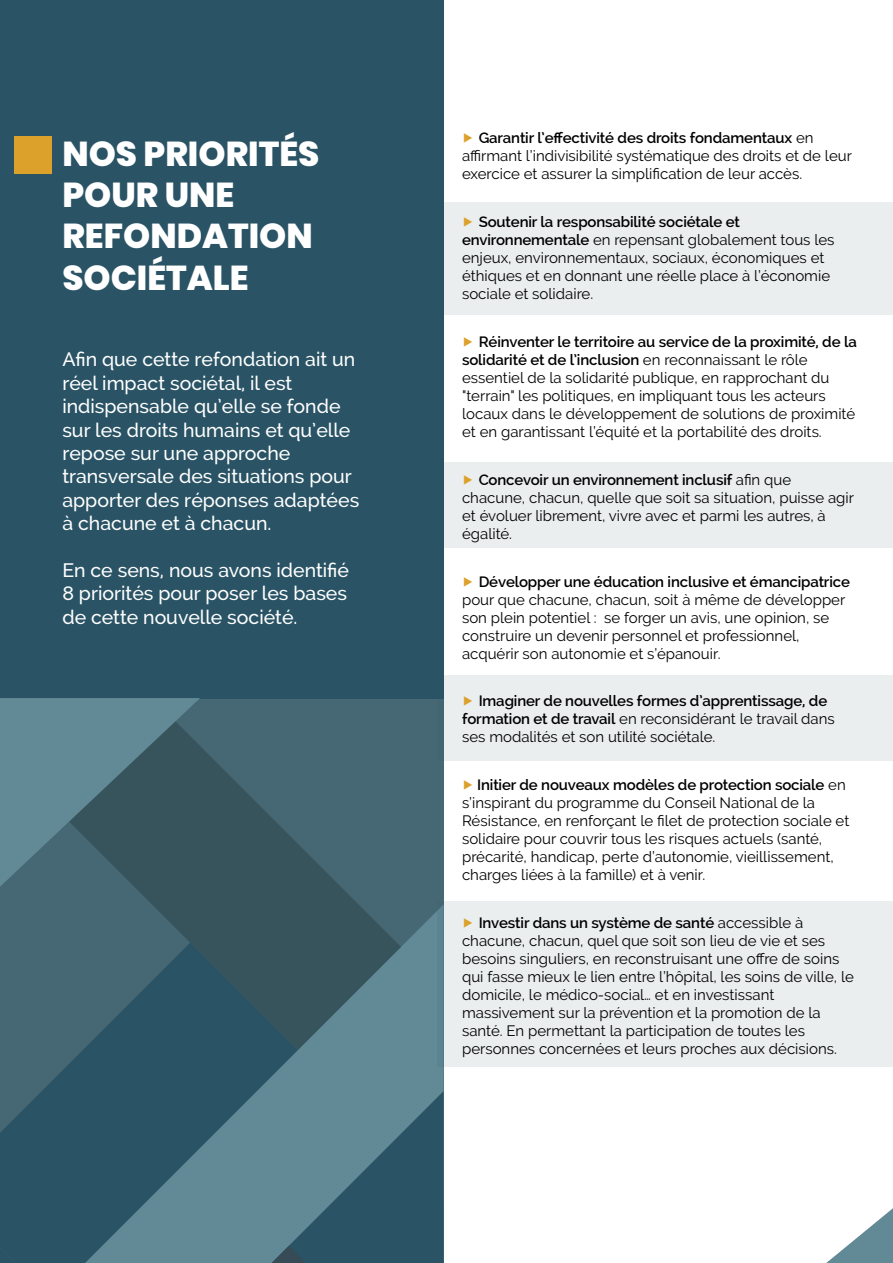
<style>
.page{position:relative;width:893px;height:1263px;background:#fff}
.page>*{position:absolute;margin:0;border:0;box-sizing:border-box;transform-origin:0 0}
.t1{font:800 34.5px/41.4px "Poppins";color:#fff}
.t2{font:500 19.5px/23.4px "Raleway";color:#fff}
.t3{font:15px/18px "Raleway";color:#000}
.t4{font:600 15px/18px "Raleway";letter-spacing:-.01em;color:#000}
.s1{color:#dca12a}
.s2{font-weight:600}
.s3{font-weight:400}
</style>
<div class="page">
<svg style="left:826px;top:1208px;width:67px;height:55px"></svg>
<div style="left:0;top:0;width:444px;height:1263px;background:#2a5465"></div>
<div style="left:0;top:699px;width:444px;height:564px;background:#466874"></div>
<div style="left:298px;top:911px;width:146px;height:180px;background:#628996"></div>
<svg style="left:135px;top:746px;width:266px;height:304px"></svg>
<svg style="left:0;top:943px;width:298px;height:320px;fill:#2a5465"></svg>
<svg style="left:272px;top:1091px;width:172px;height:172px;background:#466e7d"></svg>
<svg style="left:0;top:698px;width:200px;height:189px;background:#4e707c"></svg>
<div style="left:437px;top:901px;width:456px;height:166px;background:#eaeeef"></div>
<div style="left:444px;top:202px;width:449px;height:113px;background:#eaeeef"></div>
<div style="left:444px;top:462px;width:449px;height:85px;background:#eaeeef"></div>
<div style="left:437px;top:676px;width:456px;height:85px;background:#eaeeef"></div>
<div style="left:14px;top:136px;width:37px;height:37px;background:#dca12a"></div>
<h1 class="t1" style="left:62px;top:133px;width:259px">NOS PRIORITÉS<br>POUR UNE<br>REFONDATION<br>SOCIÉTALE</h1>
<p class="t3" style="left:462px;top:129px;width:391px"><span class="s1">▶</span> <span class="s2">Garantir l’effectivité des droits fondamentaux</span> en affirmant l’indivisibilité systématique des droits et de leur exercice et assurer la simplification de leur accès.</p>
<p class="t3" style="left:462px;top:213px;width:374px"><span class="s1">▶</span> <span class="s2">Soutenir la responsabilité sociétale et environnementale</span> en repensant globalement tous les enjeux, environnementaux, sociaux, économiques et éthiques et en donnant une réelle place à l’économie sociale et solidaire.</p>
<p class="t3" style="left:462px;top:333px;width:396px"><span class="s1">▶</span> <span class="s2">Réinventer le territoire au service de la proximité, de la solidarité et de l’inclusion</span> en reconnaissant le rôle essentiel de la solidarité publique, en rapprochant du "terrain" les politiques, en impliquant tous les acteurs locaux dans le développement de solutions de proximité et en garantissant l’équité et la portabilité des droits.</p>
<p class="t3" style="left:462px;top:470px;width:393px"><span class="s1">▶</span> <span class="s2">Concevoir un environnement inclusif</span> afin que chacune, chacun, quelle que soit sa situation, puisse agir et évoluer librement, vivre avec et parmi les autres, à égalité.</p>
<p class="t3" style="left:462px;top:572px;width:389px"><span class="s1">▶</span> <span class="s2">Développer une éducation inclusive et émancipatrice </span>pour que chacune, chacun, soit à même de développer son plein potentiel : se forger un avis, une opinion, se construire un devenir personnel et professionnel, acquérir son autonomie et s’épanouir.</p>
<p class="t4" style="left:462px;top:692px;width:374px"><span class="s1">▶</span> Imaginer de nouvelles formes d’apprentissage, de formation et de travail <span class="s3">en reconsidérant le travail dans ses modalités et son utilité sociétale.</span></p>
<p class="t3" style="left:462px;top:776px;width:389px"><span class="s1">▶</span> <span class="s2">Initier de nouveaux modèles de protection sociale</span> en s’inspirant du programme du Conseil National de la Résistance, en renforçant le filet de protection sociale et solidaire pour couvrir tous les risques actuels (santé, précarité, handicap, perte d’autonomie, vieillissement, charges liées à la famille) et à venir.</p>
<p class="t3" style="left:462px;top:913px;width:393px"><span class="s1">▶</span> <span class="s2">Investir dans un système de santé</span> accessible à chacune, chacun, quel que soit son lieu de vie et ses besoins singuliers, en reconstruisant une offre de soins qui fasse mieux le lien entre l’hôpital, les soins de ville, le domicile, le médico-social… et en investissant massivement sur la prévention et la promotion de la santé. En permettant la participation de toutes les personnes concernées et leurs proches aux décisions.</p>
<p class="t2" style="left:62px;top:348px;width:298px">Afin que cette refondation ait un réel impact sociétal, il est indispensable qu’elle se fonde sur les droits humains et qu’elle repose sur une approche transversale des situations pour apporter des réponses adaptées à chacune et à chacun.</p>
<h2 class="t2" style="left:62px;top:558px;width:288px;text-align:justify">En ce sens, nous avons identifié 8 priorités pour poser les bases de cette nouvelle société.</h2>
</div>
